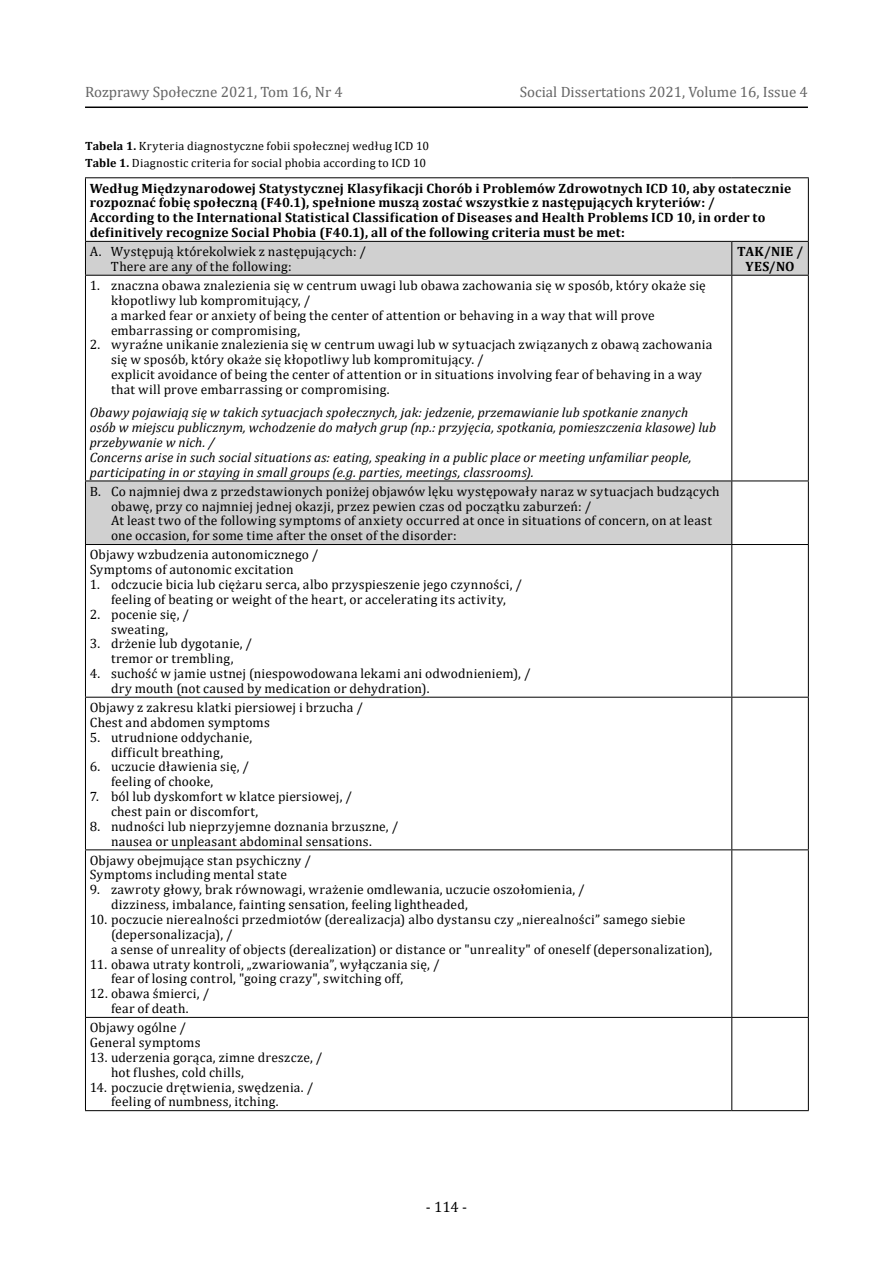
<style>
.page{position:relative;width:893px;height:1263px;background:#fff}
.page>*{position:absolute;margin:0;border:0;box-sizing:border-box;transform-origin:0 0}
.t1{font:15px "Cambria";color:#656565}
.t2{font:15px "Cambria";color:#000}
.t3{font:13.5px/14.9px "Cambria";letter-spacing:.015em;color:#000}
.t4{font:italic 13.5px/14.9px "Cambria";letter-spacing:.005em;color:#000}
.t5{font:700 13.5px/14.9px "Cambria";letter-spacing:.015em;color:#000}
.t6{font:12px/17.4px "Cambria";letter-spacing:.02em;color:#000}
.s1{font-weight:700}
</style>
<div class="page">
<hr style="left:85px;top:107px;width:723px;height:1px;background:#000">
<svg style="left:86px;top:242px;width:722px;height:302px"></svg>
<hr style="left:731px;top:242px;width:1px;height:33px;background:#000">
<hr style="left:731px;top:276px;width:1px;height:204px;background:#000">
<hr style="left:732px;top:480px;width:77px;height:1px;background:#000">
<hr style="left:732px;top:544px;width:77px;height:1px;background:#000">
<hr style="left:731px;top:545px;width:1px;height:152px;background:#000">
<hr style="left:85px;top:697px;width:647px;height:1px;background:#000">
<hr style="left:732px;top:697px;width:77px;height:1px;background:#000">
<hr style="left:731px;top:698px;width:1px;height:151px;background:#000">
<hr style="left:85px;top:849px;width:647px;height:1px;background:#000">
<hr style="left:732px;top:849px;width:77px;height:1px;background:#000">
<hr style="left:731px;top:850px;width:1px;height:167px;background:#000">
<hr style="left:85px;top:1017px;width:647px;height:1px;background:#000">
<hr style="left:732px;top:1017px;width:77px;height:1px;background:#000">
<hr style="left:731px;top:1018px;width:1px;height:92px;background:#000">
<hr style="left:85px;top:1110px;width:647px;height:1px;background:#000">
<hr style="left:732px;top:1110px;width:77px;height:1px;background:#000">
<hr style="left:85px;top:177px;width:647px;height:1px;background:#000">
<hr style="left:85px;top:178px;width:1px;height:63px;background:#000">
<hr style="left:732px;top:177px;width:77px;height:1px;background:#000">
<hr style="left:808px;top:178px;width:1px;height:63px;background:#000">
<hr style="left:85px;top:276px;width:1px;height:204px;background:#000">
<hr style="left:808px;top:276px;width:1px;height:204px;background:#000">
<hr style="left:808px;top:481px;width:1px;height:63px;background:#000">
<hr style="left:85px;top:545px;width:1px;height:152px;background:#000">
<hr style="left:808px;top:545px;width:1px;height:152px;background:#000">
<hr style="left:85px;top:698px;width:1px;height:151px;background:#000">
<hr style="left:808px;top:698px;width:1px;height:151px;background:#000">
<hr style="left:85px;top:850px;width:1px;height:167px;background:#000">
<hr style="left:808px;top:850px;width:1px;height:167px;background:#000">
<hr style="left:85px;top:1018px;width:1px;height:92px;background:#000">
<hr style="left:808px;top:1018px;width:1px;height:92px;background:#000">
<hr style="left:85px;top:241px;width:647px;height:1px;background:#000">
<hr style="left:85px;top:242px;width:1px;height:33px;background:#000">
<hr style="left:732px;top:241px;width:77px;height:1px;background:#000">
<hr style="left:808px;top:242px;width:1px;height:33px;background:#000">
<hr style="left:85px;top:275px;width:647px;height:1px;background:#000">
<hr style="left:732px;top:275px;width:77px;height:1px;background:#000">
<hr style="left:85px;top:480px;width:647px;height:1px;background:#000">
<hr style="left:85px;top:481px;width:1px;height:63px;background:#000">
<hr style="left:731px;top:481px;width:1px;height:63px;background:#000">
<hr style="left:85px;top:544px;width:647px;height:1px;background:#000">
<p class="t1" style="left:85px;top:83px;width:259px">Rozprawy Społeczne 2021, Tom 16, Nr 4</p>
<p class="t1" style="left:520px;top:83px;width:290px">Social Dissertations 2021, Volume 16, Issue 4</p>
<p class="t6" style="left:85px;top:137px;width:346px"><span class="s1">Tabela 1.</span> Kryteria diagnostyczne fobii społecznej według ICD 10<br><span class="s1">Table 1.</span> Diagnostic criteria for social phobia according to ICD 10</p>
<p class="t5" style="left:90px;top:180px;width:703px">Według Międzynarodowej Statystycznej Klasyfikacji Chorób i Problemów Zdrowotnych ICD 10, aby ostatecznie rozpoznać fobię społeczną (F40.1), spełnione muszą zostać wszystkie z następujących kryteriów: /<br>According to the International Statistical Classification of Diseases and Health Problems ICD 10, in order to definitively recognize Social Phobia (F40.1), all of the following criteria must be met:</p>
<p class="t3" style="left:111px;top:244px;width:257px;text-indent:-21px">A. Występują którekolwiek z następujących: /<br>There are any of the following:</p>
<p class="t5" style="left:737px;top:244px;width:68px;text-align:center">TAK/NIE /<br>YES/NO</p>
<p class="t3" style="left:111px;top:278px;width:596px;text-indent:-21px">1. znaczna obawa znalezienia się w centrum uwagi lub obawa zachowania się w sposób, który okaże się kłopotliwy lub kompromitujący, /<br>a marked fear or anxiety of being the center of attention or behaving in a way that will prove embarrassing or compromising,</p>
<p class="t3" style="left:111px;top:337px;width:603px;text-indent:-21px">2. wyraźne unikanie znalezienia się w centrum uwagi lub w sytuacjach związanych z obawą zachowania się w sposób, który okaże się kłopotliwy lub kompromitujący. /<br>explicit avoidance of being the center of attention or in situations involving fear of behaving in a way that will prove embarrassing or compromising.</p>
<p class="t4" style="left:90px;top:405px;width:628px">Obawy pojawiają się w takich sytuacjach społecznych, jak: jedzenie, przemawianie lub spotkanie znanych osób w miejscu publicznym, wchodzenie do małych grup (np.: przyjęcia, spotkania, pomieszczenia klasowe) lub przebywanie w nich. /<br>Concerns arise in such social situations as: eating, speaking in a public place or meeting unfamiliar people, participating in or staying in small groups (e.g. parties, meetings, classrooms).</p>
<p class="t3" style="left:111px;top:484px;width:610px;text-indent:-21px">B. Co najmniej dwa z przedstawionych poniżej objawów lęku występowały naraz w sytuacjach budzących obawę, przy co najmniej jednej okazji, przez pewien czas od początku zaburzeń: /<br>At least two of the following symptoms of anxiety occurred at once in situations of concern, on at least one occasion, for some time after the onset of the disorder:</p>
<p class="t3" style="left:90px;top:547px;width:230px">Objawy wzbudzenia autonomicznego /<br>Symptoms of autonomic excitation</p>
<p class="t3" style="left:90px;top:577px;width:434px;text-align:center">1. odczucie bicia lub ciężaru serca, albo przyspieszenie jego czynności, / feeling of beating or weight of the heart, or accelerating its activity,</p>
<p class="t3" style="left:90px;top:607px;width:101px;text-align:center">2. pocenie się, / sweating,</p>
<p class="t3" style="left:90px;top:636px;width:164px;text-align:center">3. drżenie lub dygotanie, / tremor or trembling,</p>
<p class="t3" style="left:111px;top:666px;width:421px;text-indent:-21px">4. suchość w jamie ustnej (niespowodowana lekami ani odwodnieniem), / dry mouth (not caused by medication or dehydration).</p>
<p class="t3" style="left:90px;top:700px;width:275px">Objawy z zakresu klatki piersiowej i brzucha /<br>Chest and abdomen symptoms</p>
<p class="t3" style="left:90px;top:729px;width:164px;text-align:center">5. utrudnione oddychanie, difficult breathing,</p>
<p class="t3" style="left:111px;top:759px;width:140px;text-indent:-21px">6. uczucie dławienia się, / feeling of chooke,</p>
<p class="t3" style="left:111px;top:789px;width:243px;text-indent:-21px">7. ból lub dyskomfort w klatce piersiowej, / chest pain or discomfort,</p>
<p class="t3" style="left:90px;top:819px;width:310px;text-align:center">8. nudności lub nieprzyjemne doznania brzuszne, / nausea or unpleasant abdominal sensations.</p>
<p class="t3" style="left:90px;top:852px;width:223px">Objawy obejmujące stan psychiczny /<br>Symptoms including mental state</p>
<p class="t3" style="left:111px;top:882px;width:475px;text-indent:-21px">9. zawroty głowy, brak równowagi, wrażenie omdlewania, uczucie oszołomienia, / dizziness, imbalance, fainting sensation, feeling lightheaded,</p>
<p class="t3" style="left:111px;top:912px;width:603px;text-indent:-21px">10. poczucie nierealności przedmiotów (derealizacja) albo dystansu czy „nierealności” samego siebie (depersonalizacja), /<br>a sense of unreality of objects (derealization) or distance or "unreality" of oneself (depersonalization),</p>
<p class="t3" style="left:111px;top:956px;width:330px;text-indent:-21px">11. obawa utraty kontroli, „zwariowania”, wyłączania się, / fear of losing control, "going crazy", switching off,</p>
<p class="t3" style="left:90px;top:986px;width:121px;text-align:center">12. obawa śmierci, / fear of death.</p>
<p class="t3" style="left:90px;top:1020px;width:112px">Objawy ogólne /<br>General symptoms</p>
<p class="t3" style="left:111px;top:1050px;width:213px;text-indent:-21px">13. uderzenia gorąca, zimne dreszcze, / hot flushes, cold chills,</p>
<p class="t3" style="left:111px;top:1079px;width:204px;text-indent:-21px">14. poczucie drętwienia, swędzenia. / feeling of numbness, itching.</p>
<p class="t2" style="left:426px;top:1198px;width:43px">- 114 -</p>
</div>
